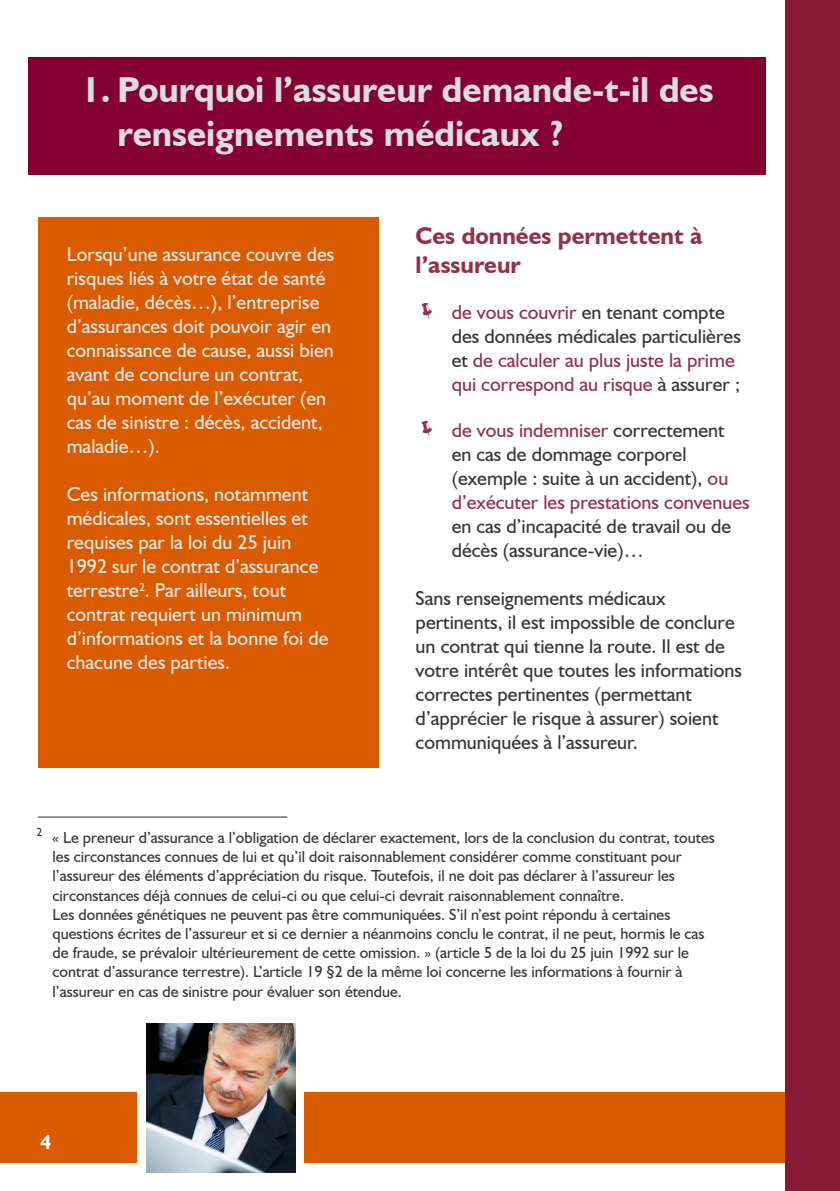
<style>
.page{position:relative;width:840px;height:1191px;background:#fff}
.page>*{position:absolute;margin:0;border:0;box-sizing:border-box;transform-origin:0 0}
.t1{font:700 36px/43.2px "Humanist 521 BT";color:#dcdddf}
.t2{font:700 24px/28.8px "Humanist 521 BT";color:#94314a}
.t3{font:20px/24px "Humanist 521 BT";color:#e9e9e9}
.t4{font:20px/24px "Humanist 521 BT";color:#393536}
.t5{font:20px/24px "Humanist 521 BT";color:#94314a}
.t6{font:700 20px "Humanist 521 BT";color:#fff}
.t7{font:16px/19.2px "Humanist 521 BT";color:#393536}
.s1{color:#393536}
.s2{color:#94314a}
</style>
<div class="page">
<div style="left:0;top:1091px;width:839px;height:71px;background:#da5b00"></div>
<div style="left:784px;top:0;width:55px;height:1191px;background:#881a36"></div>
<hr style="left:839px;top:0;width:1px;height:1191px;background:#881a36">
<div style="left:137px;top:1015px;width:166px;height:166px;background:#fff"></div>
<img style="left:146px;top:1023px;width:149px;height:149px">
<div style="left:38px;top:218px;width:341px;height:550px;background:#da5b00"></div>
<div style="left:28px;top:57px;width:737px;height:118px;background:#84002e"></div>
<hr style="left:38px;top:816px;width:249px;height:1px;background:#231f20">
<h1 class="t1" style="left:117px;top:68px;width:597px;text-indent:-36px">1. Pourquoi l’assureur demande-t-il des renseignements médicaux ?</h1>
<p class="t3" style="left:67px;top:242px;width:269px">Lorsqu’une assurance couvre des risques liés à votre état de santé (maladie, décès…), l’entreprise d’assurances doit pouvoir agir en connaissance de cause, aussi bien avant de conclure un contrat, qu’au moment de l’exécuter (en cas de sinistre : décès, accident, maladie…).</p>
<p class="t3" style="left:67px;top:482px;width:263px">Ces informations, notamment médicales, sont essentielles et requises par la loi du 25 juin<br>1992 sur le contrat d’assurance terrestre<sup>2</sup>. Par ailleurs, tout contrat requiert un minimum d’informations et la bonne foi de chacune des parties.</p>
<h2 class="t2" style="left:415px;top:220px;width:288px">Ces données permettent à l’assureur</h2>
<p class="t5" style="left:451px;top:300px;width:290px">de vous couvrir <span class="s1">en tenant compte des données médicales particulières et</span> de calculer au plus juste la prime qui correspond au risque <span class="s1">à assurer ;</span></p>
<p class="t4" style="left:451px;top:417px;width:299px"><span class="s2">de vous indemniser</span> correctement<br>en cas de dommage corporel (exemple : suite à un accident), <span class="s2">ou d’exécuter les prestations convenues</span></p>
<p class="t4" style="left:451px;top:513px;width:281px">en cas d’incapacité de travail ou de décès (assurance-vie)…</p>
<p class="t4" style="left:415px;top:585px;width:328px">Sans renseignements médicaux pertinents, il est impossible de conclure un contrat qui tienne la route. Il est de votre intérêt que toutes les informations correctes pertinentes (permettant d’apprécier le risque à assurer) soient communiquées à l’assureur.</p>
<p class="t7" style="left:53px;top:827px;width:663px;text-indent:-16px"><sup>2</sup> « Le preneur d’assurance a l’obligation de déclarer exactement, lors de la conclusion du contrat, toutes les circonstances connues de lui et qu’il doit raisonnablement considérer comme constituant pour l’assureur des éléments d’appréciation du risque. Toutefois, il ne doit pas déclarer à l’assureur les circonstances déjà connues de celui-ci ou que celui-ci devrait raisonnablement connaître.<br>Les données génétiques ne peuvent pas être communiquées. S’il n’est point répondu à certaines questions écrites de l’assureur et si ce dernier a néanmoins conclu le contrat, il ne peut, hormis le cas de fraude, se prévaloir ultérieurement de cette omission. » (article 5 de la loi du 25 juin 1992 sur le contrat d’assurance terrestre). L’article 19 §2 de la même loi concerne les informations à fournir à l’assureur en cas de sinistre pour évaluer son étendue.</p>
<p class="t6" style="left:40px;top:1129px;width:12px">4</p>
</div>
